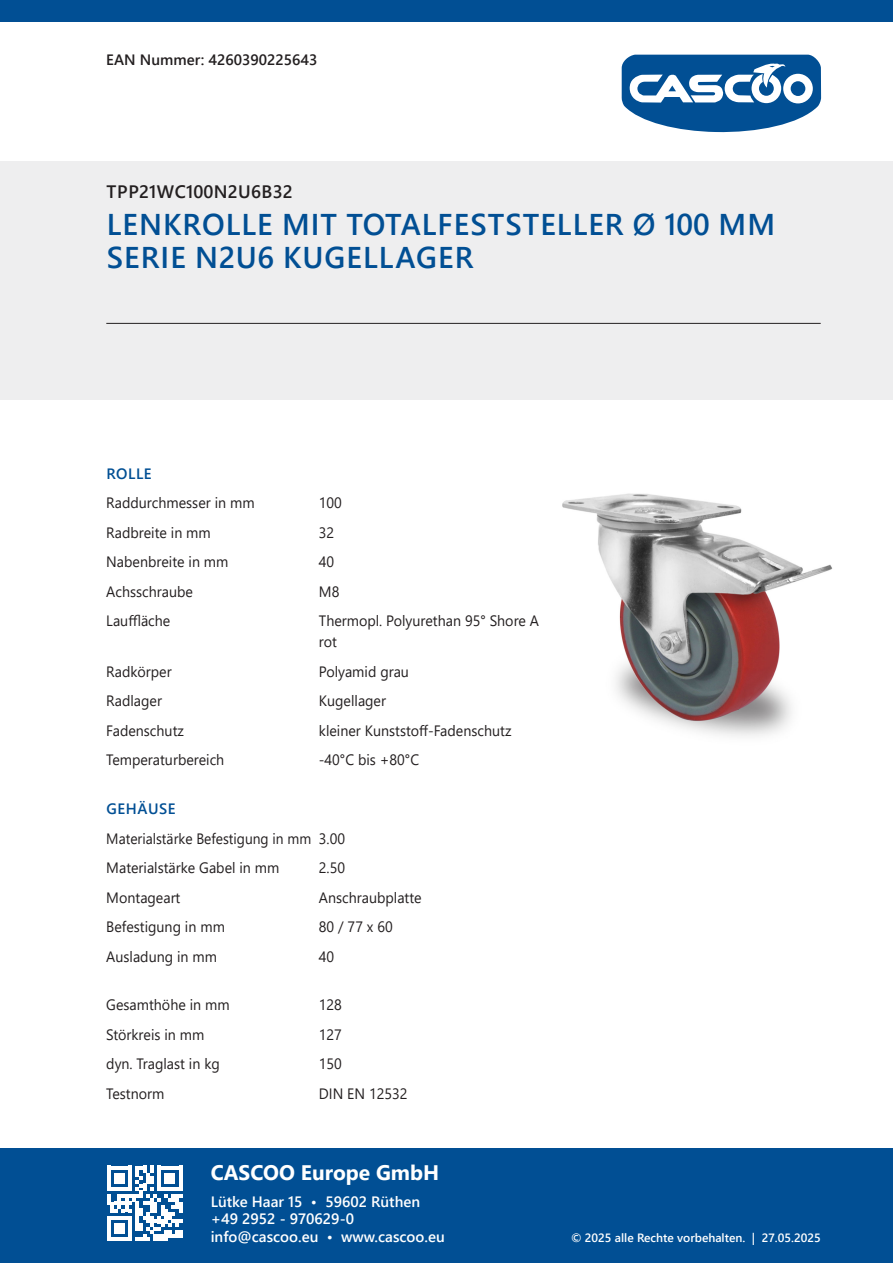
<style>
.page{position:relative;width:893px;height:1263px;background:#fff}
.page>*{position:absolute;margin:0;border:0;box-sizing:border-box;transform-origin:0 0}
.t1{font:600 30px/33px "Segoe UI";letter-spacing:.035em;color:#014f94}
.t2{font:700 21px "Segoe UI";color:#fff}
.t3{font:600 18px "Segoe UI";letter-spacing:.02em;color:#231f20}
.t4{font:15px/21px "Segoe UI";color:#231f20;scale:.95 1}
.t5{font:600 15px/17.5px "Segoe UI";color:#fff}
.t6{font:15px/29.5px "Segoe UI";color:#231f20;scale:.92 1}
.t7{font:600 15px "Segoe UI";color:#231f20}
.t8{font:600 15px "Segoe UI";letter-spacing:.035em;color:#014f94}
.t9{font:600 12px "Segoe UI";color:#fff}
</style>
<div class="page">
<img style="left:562px;top:493px;width:271px;height:243px">
<svg style="left:622px;top:55px;width:199px;height:77px"></svg>
<div style="left:0;top:162px;width:893px;height:238px;background:#eeeeef"></div>
<div style="left:0;top:1148px;width:893px;height:115px;background:#014f94"></div>
<div style="left:0;top:0;width:893px;height:21px;background:#014f94"></div>
<svg style="left:107px;top:1166px;width:75px;height:75px"></svg>
<hr style="left:106px;top:323px;width:715px;height:1px;background:#231f20">
<p class="t7" style="left:106px;top:45px;width:213px">EAN Nummer: 4260390225643</p>
<p class="t3" style="left:107px;top:175px;width:188px">TPP21WC100N2U6B32</p>
<h1 class="t1" style="left:107px;top:206px;width:670px">LENKROLLE MIT TOTALFESTSTELLER Ø 100 MM<br>SERIE N2U6 KUGELLAGER</h1>
<p class="t8" style="left:107px;top:459px;width:47px">ROLLE</p>
<p class="t4" style="left:106px;top:491px;width:158px">Raddurchmesser in mm</p>
<p class="t4" style="left:319px;top:491px;width:26px">100</p>
<p class="t4" style="left:106px;top:521px;width:112px">Radbreite in mm</p>
<p class="t4" style="left:319px;top:521px;width:18px">32</p>
<p class="t4" style="left:106px;top:550px;width:130px">Nabenbreite in mm</p>
<p class="t4" style="left:319px;top:550px;width:18px">40</p>
<p class="t4" style="left:106px;top:580px;width:93px">Achsschraube</p>
<p class="t4" style="left:319px;top:580px;width:23px">M8</p>
<p class="t4" style="left:106px;top:609px;width:69px">Lauffläche</p>
<p class="t4" style="left:319px;top:609px;width:233px">Thermopl. Polyurethan 95° Shore A rot</p>
<p class="t4" style="left:106px;top:660px;width:70px">Radkörper</p>
<p class="t4" style="left:319px;top:660px;width:96px">Polyamid grau</p>
<p class="t4" style="left:106px;top:689px;width:60px">Radlager</p>
<p class="t4" style="left:319px;top:689px;width:72px">Kugellager</p>
<p class="t4" style="left:106px;top:719px;width:83px">Fadenschutz</p>
<p class="t4" style="left:319px;top:719px;width:204px">kleiner Kunststoff-Fadenschutz</p>
<p class="t4" style="left:106px;top:748px;width:126px">Temperaturbereich</p>
<p class="t4" style="left:319px;top:748px;width:107px">-40°C bis +80°C</p>
<p class="t8" style="left:107px;top:794px;width:70px">GEHÄUSE</p>
<p class="t6" style="left:106px;top:822px;width:261px">Materialstärke Befestigung in mm 3.00<br>Materialstärke Gabel in mm</p>
<p class="t4" style="left:319px;top:856px;width:29px">2.50</p>
<p class="t4" style="left:106px;top:885px;width:80px">Montageart</p>
<p class="t4" style="left:319px;top:885px;width:110px">Anschraubplatte</p>
<p class="t4" style="left:106px;top:915px;width:126px">Befestigung in mm</p>
<p class="t4" style="left:319px;top:915px;width:79px">80/77x60</p>
<p class="t4" style="left:106px;top:944px;width:118px">Ausladung in mm</p>
<p class="t4" style="left:319px;top:944px;width:18px">40</p>
<p class="t4" style="left:106px;top:993px;width:131px">Gesamthöhe in mm</p>
<p class="t4" style="left:319px;top:993px;width:26px">128</p>
<p class="t4" style="left:106px;top:1022px;width:105px">Störkreis in mm</p>
<p class="t4" style="left:319px;top:1022px;width:26px">127</p>
<p class="t4" style="left:106px;top:1052px;width:121px">dyn. Traglast in kg</p>
<p class="t4" style="left:319px;top:1052px;width:26px">150</p>
<p class="t4" style="left:106px;top:1081px;width:63px">Testnorm</p>
<p class="t4" style="left:319px;top:1081px;width:95px">DIN EN 12532</p>
<h2 class="t2" style="left:211px;top:1153px;width:230px">CASCOO Europe GmbH</h2>
<p class="t5" style="left:211px;top:1191px;width:236px">Lütke Haar 15 • 59602 Rüthen +49 2952 - 970629-0 info@cascoo.eu • www.cascoo.eu</p>
<p class="t9" style="left:571px;top:1226px;width:251px">© 2025 alle Rechte vorbehalten. | 27.05.2025</p>
</div>
